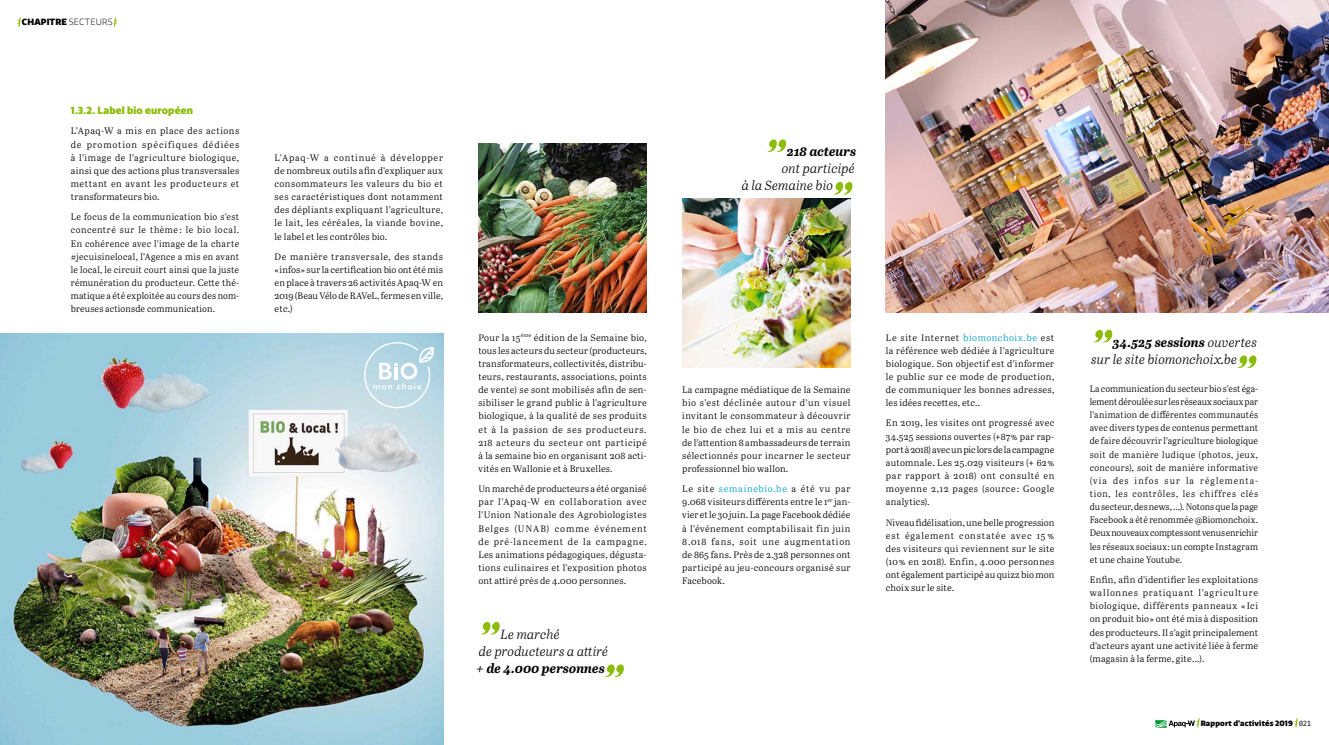
<style>
.page{position:relative;width:1329px;height:745px;background:#fff}
.page>*{position:absolute;margin:0;border:0;box-sizing:border-box;transform-origin:0 0}
.t1{font:italic 13.12px/16.9px "Abril Text Lt";color:#000}
.t2{font:italic 700 13.12px "Abril Text";color:#000}
.t3{font:900 10px "Quatro";letter-spacing:.015em;color:#8bbc08}
.t4{font:9.38px/13.1px "Abril Text Lt";letter-spacing:.02em;color:#000;text-align:justify}
.t5{font:9.38px/13.1px "Abril Text Lt";letter-spacing:.02em;color:#000;text-align:justify;scale:.96 1}
.t6{font:900 8.75px "Quatro";letter-spacing:.02em;color:#000}
.t7{font:900 7.5px "Quatro";letter-spacing:.02em;color:#000}
.s1{font-weight:300}
.s2{color:#009ec8}
.s3{font-family:"Abril Text Lt";font-weight:400}
.s4{font-family:"Fira Mono";font-weight:400}
</style>
<div class="page">
<img style="left:0;top:333px;width:443px;height:411px">
<img style="left:886px;top:0;width:443px;height:312px">
<img style="left:478px;top:144px;width:169px;height:168px">
<img style="left:682px;top:198px;width:168px;height:169px">
<svg style="left:364px;top:342px;width:71px;height:66px;background:#c3dde7"></svg>
<svg style="left:767px;top:139px;width:19px;height:13px"></svg>
<svg style="left:834px;top:182px;width:18px;height:12px"></svg>
<svg style="left:481px;top:621px;width:19px;height:13px"></svg>
<svg style="left:607px;top:664px;width:17px;height:12px"></svg>
<svg style="left:1094px;top:329px;width:18px;height:13px"></svg>
<svg style="left:1238px;top:355px;width:18px;height:13px"></svg>
<svg style="left:1294px;top:718px;width:3px;height:8px"></svg>
<svg style="left:18px;top:18px;width:3px;height:9px"></svg>
<svg style="left:114px;top:18px;width:3px;height:9px"></svg>
<svg style="left:1155px;top:718px;width:44px;height:9px"></svg>
<p class="t6" style="left:22px;top:19px;width:92px">CHAPITRE <span class="s1">SECTEURS</span></p>
<p class="t3" style="left:71px;top:107px;width:124px">1.3.2. Label bio européen</p>
<p class="t4" style="left:71px;top:125px;width:170px">L’Apaq-W a mis en place des actions de promotion spécifiques dédiées à l’image de l’agriculture biologique, ainsi que des actions plus transversales mettant en avant les producteurs et transformateurs bio.</p>
<p class="t4" style="left:71px;top:211px;width:170px">Le focus de la communication bio s’est concentré sur le thème-: le bio local.<br>En cohérence avec l’image de la charte #jecuisinelocal, l’Agence a mis en avant le local, le circuit court ainsi que la juste rémunération du producteur. Cette thé&shy;matique a été exploitée au cours des nom&shy;breuses actionsde communication.</p>
<p class="t4" style="left:275px;top:152px;width:170px">L’Apaq-W a continué à développer de nombreux outils afin d’expliquer aux consommateurs les valeurs du bio et ses caractéristiques dont notamment des dépliants expliquant l’agriculture, le lait, les céréales, la viande bovine, le label et les contrôles bio.</p>
<p class="t4" style="left:275px;top:251px;width:170px">De manière transversale, des stands «-infos-» sur la certification bio ont été mis en place à travers 26 activités Apaq-W en 2019 (Beau Vélo de RAVeL, fermes en ville, etc.)</p>
<p class="t4" style="left:478px;top:331px;width:170px">Pour la 15<sup>ème</sup> édition de la Semaine bio, tous les acteurs du secteur (producteurs, transformateurs, collectivités, distribu&shy;teurs, restaurants, associations, points de vente) se sont mobilisés afin de sen&shy;sibiliser le grand public à l’agriculture biologique, à la qualité de ses produits et à la passion de ses producteurs.<br>218 acteurs du secteur ont participé à la semaine bio en organisant 208 acti&shy;vités en Wallonie et à Bruxelles.</p>
<p class="t4" style="left:478px;top:483px;width:170px">Un marché de producteurs a été organisé par l’Apaq-W en collaboration avec l’Union Nationale des Agrobiologistes Belges (UNAB) comme événement de pré-lancement de la campagne.<br>Les animations pédagogiques, dégusta&shy;tions culinaires et l’exposition photos ont attiré près de 4.000 personnes.</p>
<h1 class="t1" style="left:479px;top:626px;width:131px;text-indent:21px">-Le marché<br>de producteurs a attiré</h1>
<h1 class="t2" style="left:476px;top:662px;width:130px">+ de 4.000 personnes</h1>
<h1 class="t2" style="left:787px;top:147px;width:71px">218 acteurs</h1>
<h1 class="t1" style="left:742px;top:161px;width:115px;text-indent:40px">ont participé à la Semaine bio-</h1>
<p class="t4" style="left:682px;top:384px;width:170px">La campagne médiatique de la Semaine bio s’est déclinée autour d’un visuel invitant le consommateur à découvrir le bio de chez lui et a mis au centre de l’attention 8 ambassadeurs de terrain sélectionnés pour incarner le secteur professionnel bio wallon.</p>
<p class="t4" style="left:682px;top:483px;width:170px">Le site <span class="s2">semainebio.be</span> a été vu par 9.068 visiteurs différents entre le 1<sup>er</sup> jan&shy;vier et le 30 juin. La page Facebook dédiée à l’événement comptabilisait fin juin 8.018 fans, soit une augmentation de 865 fans. Près de 2.328 personnes ont participé au jeu-concours organisé sur Facebook.</p>
<p class="t4" style="left:886px;top:331px;width:170px">Le site Internet <span class="s2">biomonchoix.be</span> est la référence web dédiée à l’agriculture biologique. Son objectif est d’informer le public sur ce mode de production, de communiquer les bonnes adresses, les idées recettes, etc..</p>
<p class="t4" style="left:886px;top:417px;width:170px">En 2019, les visites ont progressé avec 34.525 sessions ouvertes (+87-% par rap&shy;port à 2018) avec un pic lors de la campagne automnale. Les 25.029 visiteurs (+ 62-% par rapport à 2018) ont consulté en moyenne 2,12 pages (source-: Google analytics).</p>
<p class="t4" style="left:886px;top:516px;width:170px">Niveau fidélisation, une belle progression est également constatée avec 15-% des visiteurs qui reviennent sur le site (10-% en 2018). Enfin, 4.000 personnes ont également participé au quizz bio mon choix sur le site.</p>
<h1 class="t2" style="left:1113px;top:337px;width:146px">34.525 sessions <span class="s3">ouvertes</span></h1>
<h1 class="t1" style="left:1091px;top:352px;width:148px">sur le site biomonchoix.be-</h1>
<p class="t5" style="left:1090px;top:383px;width:177px">La communication du secteur bio s’est éga&shy;lement déroulée sur les réseaux sociaux par l’animation de différentes communautés avec divers types de contenus permettant de faire découvrir l’agriculture biologique soit de manière ludique (photos, jeux, concours), soit de manière informative (via des infos sur la réglementa&shy;tion, les contrôles, les chiffres clés du secteur, des news, …). Notons que la page Facebook a été renommée @Biomonchoix.<br>Deux nouveaux comptes sont venus enrichir les réseaux sociaux-: un compte Instagram et une chaine Youtube.</p>
<p class="t4" style="left:1090px;top:574px;width:170px">Enfin, afin d’identifier les exploitations wallonnes pratiquant l’agriculture biologique, différents panneaux «-Ici on produit bio-» ont été mis à disposition des producteurs. Il s’agit principalement d’acteurs ayant une activité liée à ferme (magasin à la ferme, gite-…).</p>
<p class="t7" style="left:1200px;top:720px;width:112px">Rapport d’activités 2019 <span class="s4">021</span></p>
</div>
